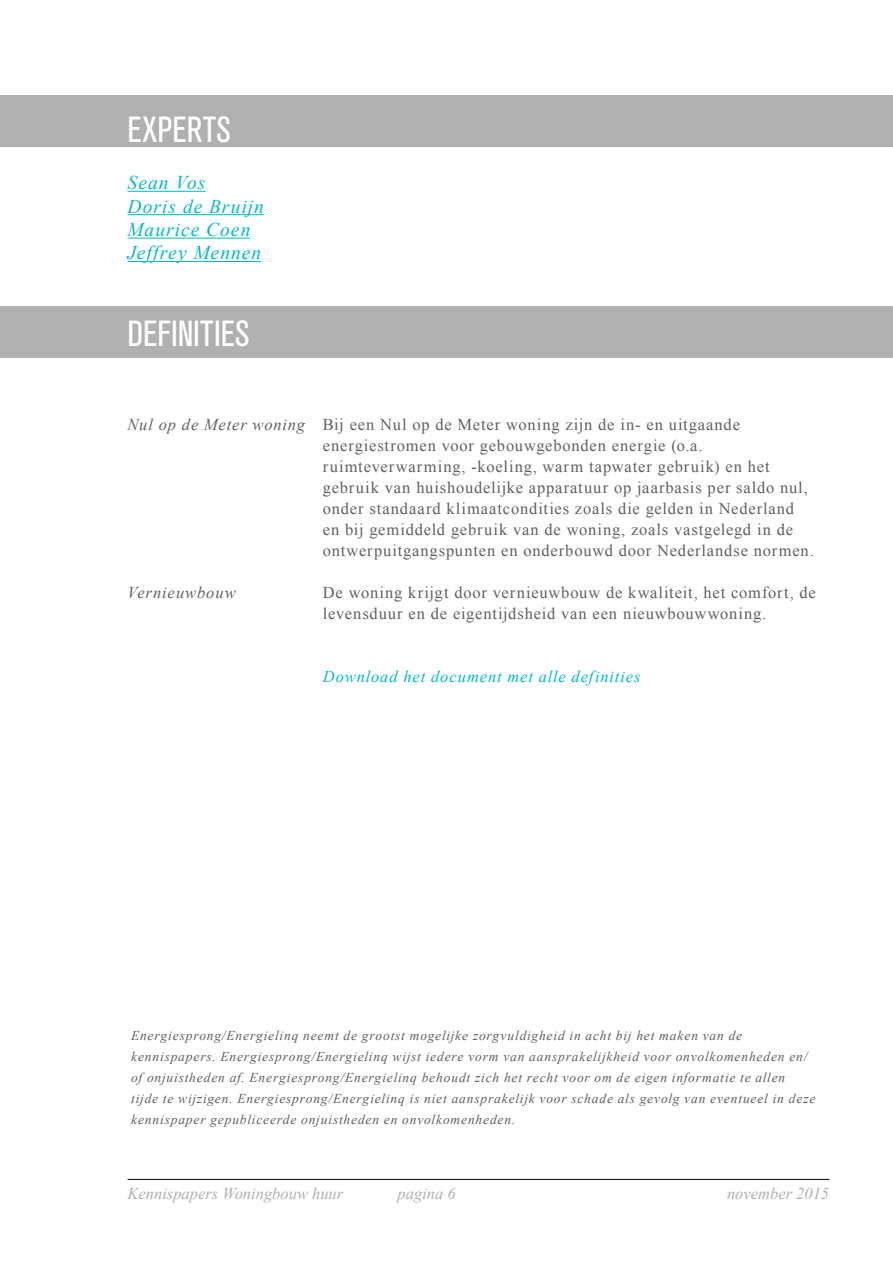
<style>
.page{position:relative;width:893px;height:1263px;background:#fff}
.page>*{position:absolute;margin:0;border:0;box-sizing:border-box;transform-origin:0 0}
.t1{font:condensed 36px "Akzidenz Grotesk BQ";letter-spacing:.005em;color:#fff}
.t2{font:italic 19.5px/23.4px "Times New Roman";letter-spacing:.05em;color:#00bac6}
.t3{font:16.5px/21px "Times New Roman";letter-spacing:.05em;color:#606061}
.t4{font:italic 16.5px "Times New Roman";color:#b1b0b0}
.t5{font:italic 16.5px "Times New Roman";letter-spacing:.055em;color:#00bac6}
.t6{font:italic 16.5px "Times New Roman";letter-spacing:.05em;color:#606061}
.t7{font:italic 13.5px/21px "Times New Roman";letter-spacing:.06em;color:#606061}
</style>
<div class="page">
<hr style="left:128px;top:1179px;width:701px;height:1px;background:#000">
<div style="left:0;top:96px;width:893px;height:51px;background:#b1b0b0"></div>
<div style="left:0;top:306px;width:893px;height:51px;background:#b1b0b0"></div>
<hr style="left:128px;top:191px;width:77px;height:1px;background:#00bac6">
<hr style="left:128px;top:214px;width:136px;height:1px;background:#00bac6">
<hr style="left:128px;top:238px;width:122px;height:1px;background:#00bac6">
<hr style="left:128px;top:261px;width:133px;height:1px;background:#00bac6">
<h1 class="t1" style="left:128px;top:110px;width:105px">EXPERTS</h1>
<p class="t2" style="left:128px;top:170px;width:138px">Sean Vos<br>Doris de Bruijn<br>Maurice Coen<br>Jeffrey Mennen</p>
<h1 class="t1" style="left:128px;top:314px;width:123px">DEFINITIES</h1>
<p class="t6" style="left:128px;top:413px;width:179px">Nul op de Meter woning</p>
<p class="t6" style="left:128px;top:581px;width:110px">Vernieuwbouw</p>
<p class="t3" style="left:323px;top:414px;width:493px">Bij een Nul op de Meter woning zijn de in- en uitgaande energiestromen voor gebouwgebonden energie (o.a. ruimteverwarming, -koeling, warm tapwater gebruik) en het gebruik van huishoudelijke apparatuur op jaarbasis per saldo nul, onder standaard klimaatcondities zoals die gelden in Nederland en bij gemiddeld gebruik van de woning, zoals vastgelegd in de ontwerpuitgangspunten en onderbouwd door Nederlandse normen.</p>
<p class="t3" style="left:323px;top:582px;width:495px">De woning krijgt door vernieuwbouw de kwaliteit, het comfort, de levensduur en de eigentijdsheid van een nieuwbouwwoning.</p>
<p class="t5" style="left:323px;top:665px;width:319px">Download het document met alle definities</p>
<p class="t7" style="left:131px;top:1024px;width:686px">Energiesprong/Energielinq neemt de grootst mogelijke zorgvuldigheid in acht bij het maken van de kennispapers. Energiesprong/Energielinq wijst iedere vorm van aansprakelijkheid voor onvolkomenheden en/ of onjuistheden af. Energiesprong/Energielinq behoudt zich het recht voor om de eigen informatie te allen tijde te wijzigen. Energiesprong/Energielinq is niet aansprakelijk voor schade als gevolg van eventueel in deze kennispaper gepubliceerde onjuistheden en onvolkomenheden.</p>
<p class="t4" style="left:128px;top:1182px;width:217px">Kennispapers Woningbouw huur</p>
<p class="t4" style="left:398px;top:1182px;width:60px">pagina 6</p>
<p class="t4" style="left:727px;top:1182px;width:104px">november 2015</p>
</div>
